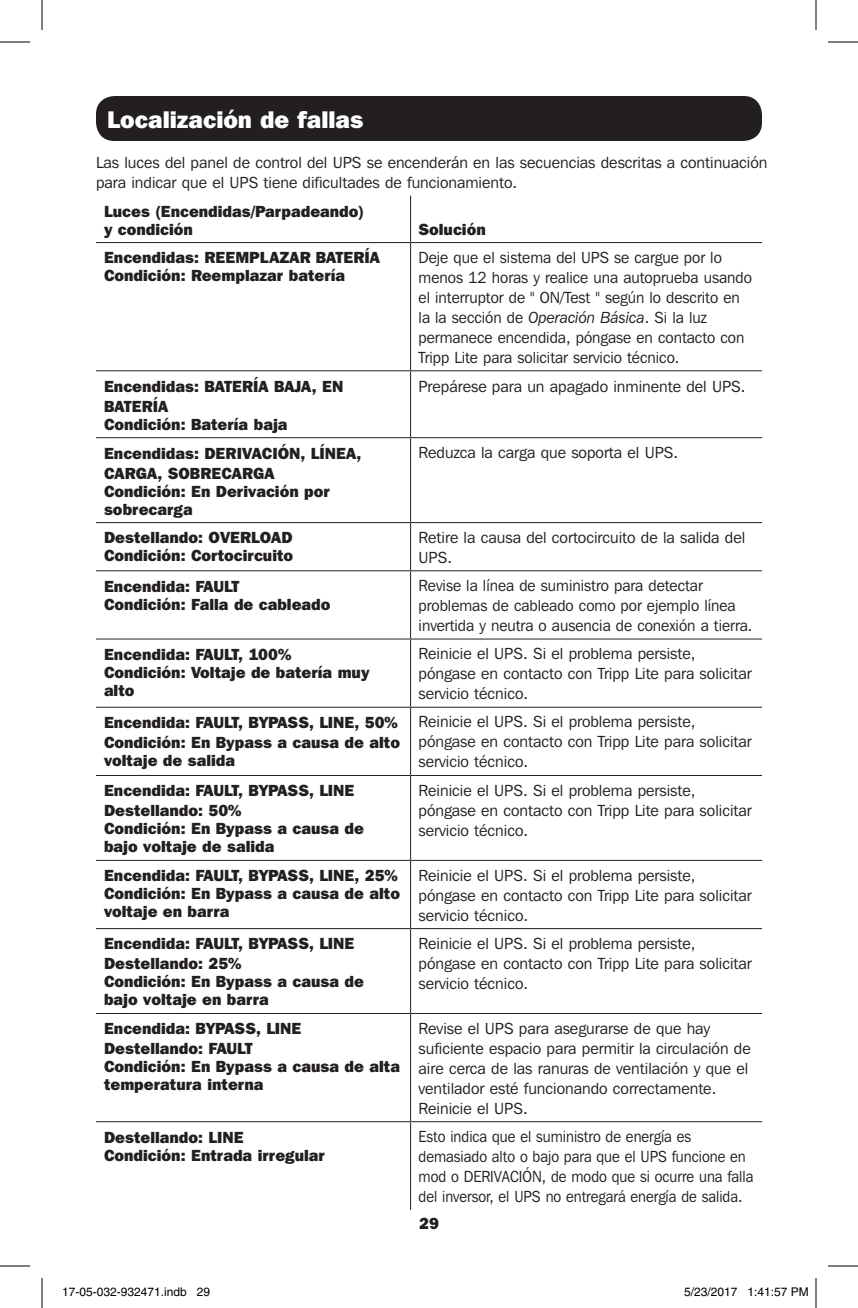
<style>
.page{position:relative;width:858px;height:1308px;background:#fff}
.page>*{position:absolute;margin:0;border:0;box-sizing:border-box;transform-origin:0 0}
.t1{font:800 24px "Franklin Gothic IT Cby BT";color:#fff}
.BODY_TEXT{font:16px/20px "Franklin Gothic IT Cby BT";color:#231f20}
.BODY_TEXT-2{font:800 16px/18px "Franklin Gothic IT Cby BT";color:#231f20}
.BODY_TEXT-3{font:16px/20px "Franklin Gothic IT Cby BT";color:#231f20;scale:.92 1}
.t2{font:12px "Helvetica";color:#000}
.s1{font-style:italic}
</style>
<div class="page">
<div style="left:96px;top:96px;width:666px;height:45px;background:#231f20;border-radius:18px"></div>
<hr style="left:410px;top:196px;width:1px;height:46px;background:#231f20">
<hr style="left:96px;top:242px;width:315px;height:1px;background:#231f20">
<hr style="left:411px;top:242px;width:351px;height:1px;background:#231f20">
<hr style="left:410px;top:243px;width:1px;height:127px;background:#231f20">
<hr style="left:96px;top:370px;width:315px;height:1px;background:#231f20">
<hr style="left:411px;top:370px;width:351px;height:1px;background:#231f20">
<hr style="left:410px;top:371px;width:1px;height:66px;background:#231f20">
<hr style="left:96px;top:437px;width:315px;height:1px;background:#231f20">
<hr style="left:411px;top:437px;width:351px;height:1px;background:#231f20">
<hr style="left:410px;top:438px;width:1px;height:84px;background:#231f20">
<hr style="left:96px;top:522px;width:315px;height:1px;background:#231f20">
<hr style="left:411px;top:522px;width:351px;height:1px;background:#231f20">
<hr style="left:410px;top:523px;width:1px;height:47px;background:#231f20">
<hr style="left:96px;top:570px;width:315px;height:1px;background:#231f20">
<hr style="left:411px;top:570px;width:351px;height:1px;background:#231f20">
<hr style="left:410px;top:571px;width:1px;height:68px;background:#231f20">
<hr style="left:96px;top:639px;width:315px;height:1px;background:#231f20">
<hr style="left:411px;top:639px;width:351px;height:1px;background:#231f20">
<hr style="left:410px;top:640px;width:1px;height:67px;background:#231f20">
<hr style="left:96px;top:707px;width:315px;height:1px;background:#231f20">
<hr style="left:411px;top:707px;width:351px;height:1px;background:#231f20">
<hr style="left:410px;top:708px;width:1px;height:67px;background:#231f20">
<hr style="left:96px;top:775px;width:315px;height:1px;background:#231f20">
<hr style="left:411px;top:775px;width:351px;height:1px;background:#231f20">
<hr style="left:410px;top:776px;width:1px;height:84px;background:#231f20">
<hr style="left:96px;top:860px;width:315px;height:1px;background:#231f20">
<hr style="left:411px;top:860px;width:351px;height:1px;background:#231f20">
<hr style="left:410px;top:861px;width:1px;height:67px;background:#231f20">
<hr style="left:96px;top:928px;width:315px;height:1px;background:#231f20">
<hr style="left:411px;top:928px;width:351px;height:1px;background:#231f20">
<hr style="left:410px;top:929px;width:1px;height:84px;background:#231f20">
<hr style="left:96px;top:1013px;width:315px;height:1px;background:#231f20">
<hr style="left:411px;top:1013px;width:351px;height:1px;background:#231f20">
<hr style="left:410px;top:1014px;width:1px;height:107px;background:#231f20">
<hr style="left:96px;top:1121px;width:315px;height:1px;background:#231f20">
<hr style="left:411px;top:1121px;width:351px;height:1px;background:#231f20">
<hr style="left:410px;top:1122px;width:1px;height:88px;background:#231f20">
<hr style="left:0;top:42px;width:30px;height:1px;background:#000">
<hr style="left:828px;top:42px;width:30px;height:1px;background:#000">
<hr style="left:0;top:1266px;width:30px;height:1px;background:#000">
<hr style="left:828px;top:1266px;width:30px;height:1px;background:#000">
<hr style="left:42px;top:0;width:1px;height:30px;background:#000">
<hr style="left:42px;top:1278px;width:1px;height:30px;background:#000">
<hr style="left:816px;top:0;width:1px;height:30px;background:#000">
<hr style="left:816px;top:1278px;width:1px;height:30px;background:#000">
<p class="t1" style="left:107px;top:104px;width:258px">Localización de fallas</p>
<p class="BODY_TEXT" style="left:96px;top:153px;width:673px;line-height:19.2px">Las luces del panel de control del UPS se encenderán en las secuencias descritas a continuación para indicar que el UPS tiene dificultades de funcionamiento.</p>
<p class="BODY_TEXT-2" style="left:104px;top:202px;width:261px">Luces (Encendidas/Parpadeando) y condición</p>
<p class="BODY_TEXT-2" style="left:419px;top:220px;width:69px">Solución</p>
<p class="BODY_TEXT-2" style="left:104px;top:248px;width:277px">Encendidas: REEMPLAZAR BATERÍA<br>Condición: Reemplazar batería</p>
<p class="BODY_TEXT" style="left:419px;top:247px;width:335px">Deje que el sistema del UPS se cargue por lo menos 12 horas y realice una autoprueba usando el interruptor de " ON/Test " según lo descrito en la la sección de <span class="s1">Operación Básica</span>. Si la luz permanece encendida, póngase en contacto con Tripp Lite para solicitar servicio técnico.</p>
<p class="BODY_TEXT-2" style="left:104px;top:376px;width:241px;line-height:20px">Encendidas: BATERÍA BAJA, EN<br>BATERÍA</p>
<p class="BODY_TEXT-2" style="left:104px;top:415px;width:185px">Condición: Batería baja</p>
<p class="BODY_TEXT" style="left:419px;top:376px;width:328px">Prepárese para un apagado inminente del UPS.</p>
<p class="BODY_TEXT-2" style="left:104px;top:443px;width:259px;line-height:20px">Encendidas: DERIVACIÓN, LÍNEA,<br>CARGA, SOBRECARGA</p>
<p class="BODY_TEXT-2" style="left:104px;top:482px;width:228px">Condición: En Derivación por sobrecarga</p>
<p class="BODY_TEXT" style="left:419px;top:442px;width:261px">Reduzca la carga que soporta el UPS.</p>
<p class="BODY_TEXT-2" style="left:104px;top:528px;width:191px">Destellando: OVERLOAD<br>Condición: Cortocircuito</p>
<p class="BODY_TEXT" style="left:419px;top:527px;width:328px">Retire la causa del cortocircuito de la salida del<br>UPS.</p>
<p class="BODY_TEXT-2" style="left:104px;top:577px;width:228px">Encendida: FAULT<br>Condición: Falla de cableado</p>
<p class="BODY_TEXT" style="left:419px;top:575px;width:335px">Revise la línea de suministro para detectar problemas de cableado como por ejemplo línea invertida y neutra o ausencia de conexión a tierra.</p>
<p class="BODY_TEXT-2" style="left:104px;top:645px;width:267px">Encendida: FAULT, 100%<br>Condición: Voltaje de batería muy alto</p>
<p class="BODY_TEXT" style="left:419px;top:643px;width:335px">Reinicie el UPS. Si el problema persiste, póngase en contacto con Tripp Lite para solicitar servicio técnico.</p>
<p class="BODY_TEXT-2" style="left:104px;top:712px;width:298px;line-height:20px">Encendida: FAULT, BYPASS, LINE, 50%<br>Condición: En Bypass a causa de alto</p>
<p class="BODY_TEXT-2" style="left:104px;top:751px;width:133px">voltaje de salida</p>
<p class="BODY_TEXT" style="left:419px;top:712px;width:335px">Reinicie el UPS. Si el problema persiste, póngase en contacto con Tripp Lite para solicitar servicio técnico.</p>
<p class="BODY_TEXT-2" style="left:104px;top:780px;width:252px;line-height:20px">Encendida: FAULT, BYPASS, LINE<br>Destellando: 50%</p>
<p class="BODY_TEXT-2" style="left:104px;top:819px;width:262px">Condición: En Bypass a causa de bajo voltaje de salida</p>
<p class="BODY_TEXT" style="left:419px;top:780px;width:335px">Reinicie el UPS. Si el problema persiste, póngase en contacto con Tripp Lite para solicitar servicio técnico.</p>
<p class="BODY_TEXT-2" style="left:104px;top:866px;width:298px">Encendida: FAULT, BYPASS, LINE, 25%<br>Condición: En Bypass a causa de alto voltaje en barra</p>
<p class="BODY_TEXT" style="left:419px;top:865px;width:335px">Reinicie el UPS. Si el problema persiste, póngase en contacto con Tripp Lite para solicitar servicio técnico.</p>
<p class="BODY_TEXT-2" style="left:104px;top:933px;width:252px;line-height:20px">Encendida: FAULT, BYPASS, LINE<br>Destellando: 25%</p>
<p class="BODY_TEXT-2" style="left:104px;top:972px;width:262px">Condición: En Bypass a causa de bajo voltaje en barra</p>
<p class="BODY_TEXT" style="left:419px;top:933px;width:335px">Reinicie el UPS. Si el problema persiste, póngase en contacto con Tripp Lite para solicitar servicio técnico.</p>
<p class="BODY_TEXT-2" style="left:104px;top:1018px;width:199px;line-height:20px">Encendida: BYPASS, LINE<br>Destellando: FAULT</p>
<p class="BODY_TEXT-2" style="left:104px;top:1057px;width:298px">Condición: En Bypass a causa de alta temperatura interna</p>
<p class="BODY_TEXT" style="left:419px;top:1018px;width:334px">Revise el UPS para asegurarse de que hay suficiente espacio para permitir la circulación de aire cerca de las ranuras de ventilación y que el ventilador esté funcionando correctamente.<br>Reinicie el UPS.</p>
<p class="BODY_TEXT-2" style="left:104px;top:1128px;width:223px">Destellando: LINE<br>Condición: Entrada irregular</p>
<p class="BODY_TEXT-3" style="left:419px;top:1126px;width:366px">Esto indica que el suministro de energía es demasiado alto o bajo para que el UPS funcione en mod o DERIVACIÓN, de modo que si ocurre una falla del inversor, el UPS no entregará energía de salida.</p>
<p class="BODY_TEXT-2" style="left:419px;top:1214px;width:21px">29</p>
<p class="t2" style="left:62px;top:1285px;width:150px">17-05-032-932471.indb 29</p>
<p class="t2" style="left:684px;top:1285px;width:126px">5/23/2017 1:41:57 PM</p>
</div>
